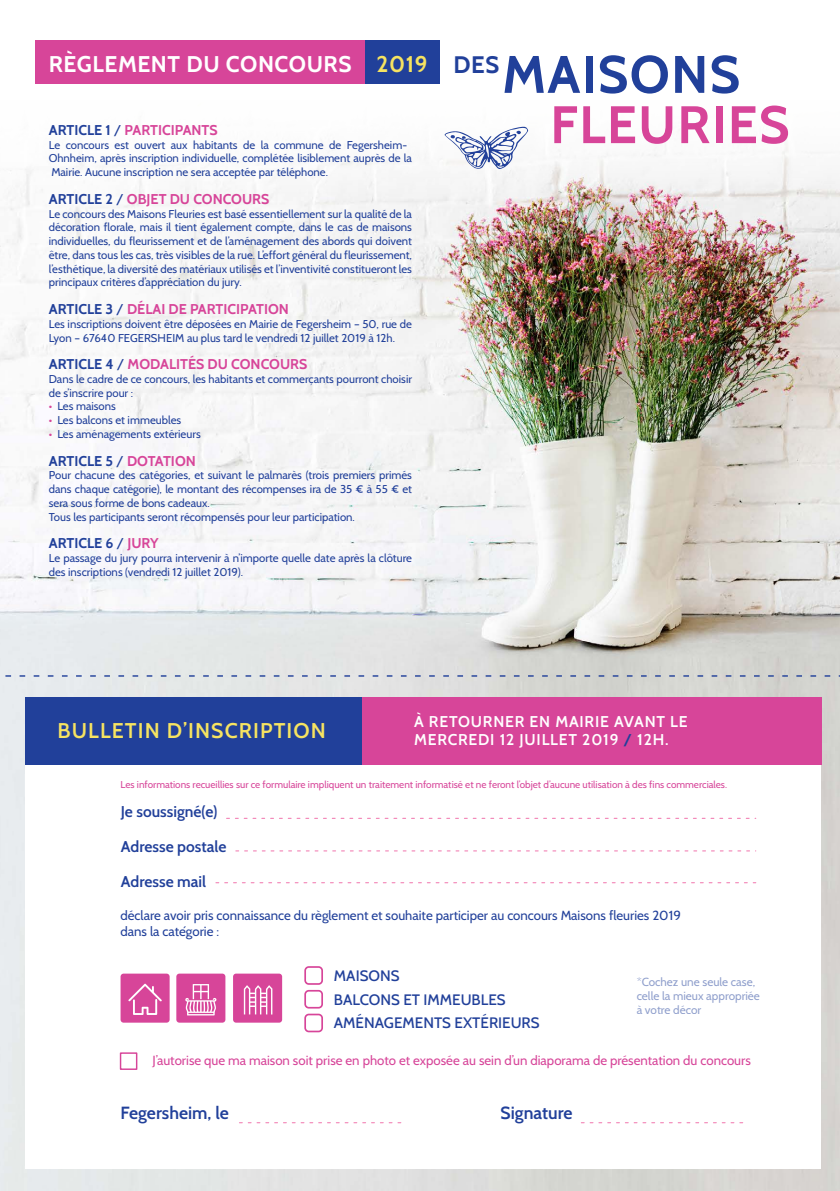
<style>
.page{position:relative;width:840px;height:1191px;background:#fff}
.page>*{position:absolute;margin:0;border:0;box-sizing:border-box;transform-origin:0 0}
.t1{font:700 52.6px "Cabin";letter-spacing:.025em;color:#d74599}
.t2{font:700 52.6px "Cabin";letter-spacing:.025em;color:#21409a}
.t3{font:700 22.8px "Cabin";letter-spacing:.025em;color:#fff}
.t4{font:600 21.2px "Cabin";letter-spacing:.05em;color:#f6e361}
.t5{font:600 17.6px "Cabin";color:#21409a}
.t6{font:600 15.6px/18.8px "Cabin";letter-spacing:.05em;color:#fff}
.t7{font:600 15.6px "Cabin";color:#21409a}
.t8{font:500 15.2px/23.6px "Cabin";color:#21409a}
.t9{font:700 14.2px "Cabin";color:#d74599}
.t10{font:700 14.2px "Cabin";color:#21409a}
.t11{font:13.2px/15.8px "Cabin";color:#21409a}
.t12{font:13.2px "Cabin";color:#d74599}
.t13{font:11.8px/14px "Cabin";color:#21409a}
.t14{font:11.4px/13.8px "Cabin";color:#21409a}
.t15{font:10px "Cabin";color:#d74599}
.s1{color:#f6e361}
.s2{font-size:23.8px;color:#21409a}
.s3{color:#21409a}
.s4{font-weight:400;color:#21409a}
.s5{color:#d74599}
.s6{font-weight:400}
.s7{font-family:"Alte Haas Grotesk"}
</style>
<div class="page">
<img style="left:0;top:198px;width:839px;height:993px">
<div style="left:0;top:97px;width:839px;height:101px;background:#fbfbfb"></div>
<svg style="left:0;top:675px;width:839px;height:1px"></svg>
<svg style="left:444px;top:126px;width:83px;height:43px"></svg>
<div style="left:35px;top:41px;width:330px;height:43px;background:#d74599"></div>
<div style="left:365px;top:41px;width:74px;height:43px;background:#21409a"></div>
<div style="left:25px;top:701px;width:794px;height:468px;background:#fff"></div>
<div style="left:120px;top:1052px;width:17px;height:18px;border:1px solid #d74599"></div>
<svg style="left:226px;top:818px;width:529px;height:1px"></svg>
<svg style="left:236px;top:850px;width:514px;height:1px"></svg>
<svg style="left:216px;top:882px;width:539px;height:1px"></svg>
<svg style="left:239px;top:1122px;width:163px;height:1px"></svg>
<svg style="left:581px;top:1122px;width:163px;height:1px"></svg>
<div style="left:176px;top:973px;width:49px;height:49px;background:#d74599;border-radius:3px"></div>
<div style="left:233px;top:973px;width:49px;height:49px;background:#d74599;border-radius:3px"></div>
<div style="left:304px;top:966px;width:19px;height:18px;border:2px solid #d74599;border-radius:4px"></div>
<div style="left:304px;top:990px;width:19px;height:18px;border:2px solid #d74599;border-radius:4px"></div>
<div style="left:304px;top:1013px;width:19px;height:19px;border:2px solid #d74599;border-radius:4px"></div>
<div style="left:120px;top:973px;width:49px;height:49px;background:#d74599;border-radius:3px"></div>
<svg style="left:128px;top:983px;width:34px;height:32px"></svg>
<div style="left:25px;top:696px;width:343px;height:68px;background:#21409a"></div>
<div style="left:362px;top:696px;width:458px;height:68px;background:#d74599"></div>
<svg style="left:185px;top:984px;width:31px;height:31px"></svg>
<svg style="left:244px;top:985px;width:28px;height:29px"></svg>
<h2 class="t3" style="left:49px;top:50px;width:452px">RÈGLEMENT DU CONCOURS <span class="s1">2019</span> <span class="s2">DES</span></h2>
<h1 class="t2" style="left:502px;top:43px;width:239px">MAISONS</h1>
<h1 class="t1" style="left:550px;top:93px;width:241px">FLEURIES</h1>
<p class="t9" style="left:49px;top:121px;width:170px"><span class="s3">ARTICLE 1</span> <span class="s4">/</span> PARTICIPANTS</p>
<p class="t14" style="left:49px;top:138px;width:364px">Le concours est ouvert aux habitants de la commune de Fegersheim-<br>Ohnheim, après inscription individuelle, complétée lisiblement auprès de la<br>Mairie. Aucune inscription ne sera acceptée par téléphone.</p>
<p class="t9" style="left:49px;top:190px;width:222px"><span class="s3">ARTICLE 2</span> <span class="s4">/</span> OBJET DU CONCOURS</p>
<p class="t14" style="left:49px;top:206px;width:364px;text-align:justify">Le concours des Maisons Fleuries est basé essentiellement sur la qualité de la décoration florale, mais il tient également compte, dans le cas de maisons individuelles, du fleurissement et de l’aménagement des abords qui doivent être, dans tous les cas, très visibles de la rue. L’effort général du fleurissement, l’esthétique, la diversité des matériaux utilisés et l’inventivité constitueront les principaux critères d’appréciation du jury.</p>
<p class="t9" style="left:49px;top:300px;width:241px"><span class="s3">ARTICLE 3</span> <span class="s4">/</span> DÉLAI DE PARTICIPATION</p>
<p class="t14" style="left:49px;top:317px;width:364px">Les inscriptions doivent être déposées en Mairie de Fegersheim – 50, rue de<br>Lyon – 67640 FEGERSHEIM au plus tard le vendredi 12 juillet 2019 à 12h.</p>
<p class="t9" style="left:49px;top:355px;width:260px"><span class="s3">ARTICLE 4</span> <span class="s4">/</span> MODALITÉS DU CONCOURS</p>
<p class="t14" style="left:49px;top:372px;width:364px">Dans le cadre de ce concours, les habitants et commerçants pourront choisir de s’inscrire pour :</p>
<p class="t14" style="left:49px;top:399px;width:69px"><span class="s5">•</span> Les maisons</p>
<p class="t14" style="left:49px;top:413px;width:134px"><span class="s5">•</span> Les balcons et immeubles</p>
<p class="t14" style="left:49px;top:427px;width:153px"><span class="s5">•</span> Les aménagements extérieurs</p>
<p class="t10" style="left:49px;top:452px;width:148px">ARTICLE 5 <span class="s6">/</span> <span class="s5">DOTATION</span></p>
<p class="t14" style="left:49px;top:468px;width:364px">Pour chacune des catégories, et suivant le palmarès (trois premiers primés dans chaque catégorie), le montant des récompenses ira de 35 € à 55 € et sera sous forme de bons cadeaux.<br>Tous les participants seront récompensés pour leur participation.</p>
<p class="t10" style="left:49px;top:534px;width:111px">ARTICLE 6 <span class="s6">/</span> <span class="s5">JURY</span></p>
<p class="t14" style="left:49px;top:551px;width:364px">Le passage du jury pourra intervenir à n’importe quelle date après la clôture des inscriptions (vendredi 12 juillet 2019).</p>
<h3 class="t4" style="left:58px;top:717px;width:269px">BULLETIN D’INSCRIPTION</h3>
<h3 class="t6" style="left:414px;top:711px;width:275px">À RETOURNER EN MAIRIE AVANT LE<br>MERCREDI 12 JUILLET 2019 <span class="s3">/</span> 12H.</h3>
<p class="t15" style="left:120px;top:778px;width:607px">Les informations recueillies sur ce formulaire impliquent un traitement informatisé et ne feront l’objet d’aucune utilisation à des fins commerciales.</p>
<h3 class="t7" style="left:121px;top:802px;width:98px">Je soussigné(e)</h3>
<h3 class="t7" style="left:121px;top:837px;width:107px">Adresse postale</h3>
<h3 class="t7" style="left:121px;top:872px;width:87px">Adresse mail</h3>
<p class="t11" style="left:120px;top:907px;width:561px">déclare avoir pris connaissance du règlement et souhaite participer au concours Maisons fleuries 2019 dans la cate<span class="s7">́</span>gorie :</p>
<h3 class="t8" style="left:334px;top:963px;width:207px">MAISONS<br>BALCONS ET IMMEUBLES<br>AMÉNAGEMENTS EXTÉRIEURS</h3>
<p class="t13" style="left:636px;top:974px;width:125px">*Cochez une seule case, celle la mieux appropriée à votre décor</p>
<p class="t12" style="left:152px;top:1052px;width:599px">J’autorise que ma maison soit prise en photo et exposée au sein d’un diaporama de présentation du concours</p>
<h3 class="t5" style="left:120px;top:1102px;width:110px">Fegersheim, le</h3>
<h3 class="t5" style="left:500px;top:1102px;width:73px">Signature</h3>
</div>
